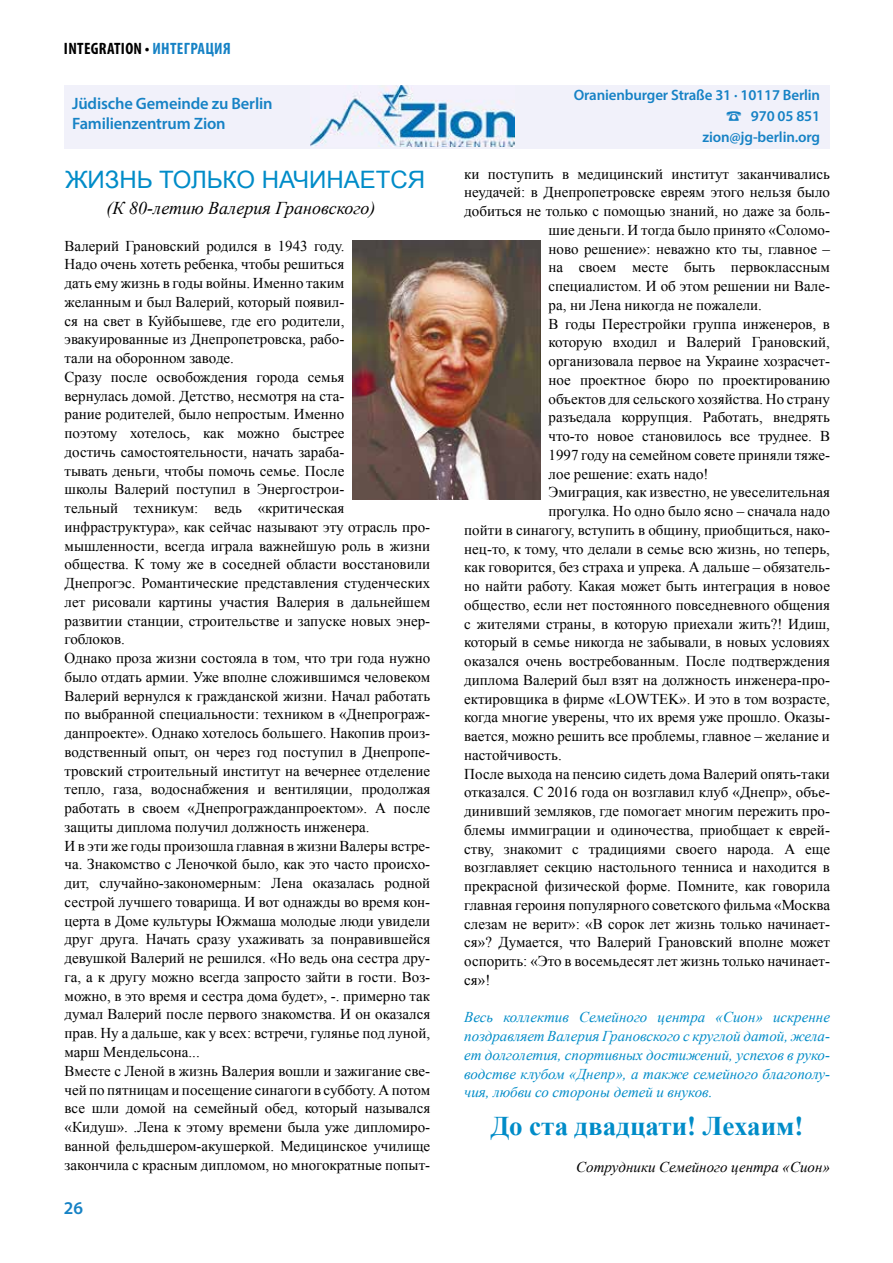
<style>
.page{position:relative;width:893px;height:1263px;background:#fff}
.page>*{position:absolute;margin:0;border:0;box-sizing:border-box;transform-origin:0 0}
.t1{font:700 27px "Times New Roman";color:#008cc8}
.t2{font:24px "Arial";color:#008cc8}
.t3{font:italic 18px "Times New Roman";color:#000}
.t4{font:600 18px "Myriad Pro";color:#1682c5}
.t5{font:600 16.5px/19.8px "Myriad Pro";letter-spacing:-.01em;color:#1682c5}
.t6{font:700 condensed 16.5px "Myriad Pro";letter-spacing:.02em;color:#000}
.t7{font:15px/18.8px "Times New Roman";color:#000}
.t8{font:italic 15px/18.8px "Times New Roman";color:#008cc8;text-align:justify}
.t9{font:600 15px/21px "Myriad Pro";letter-spacing:-.01em;color:#1682c5;text-align:right}
.t10{font:italic 15px "Times New Roman";color:#000}
.s1{color:#1682c5}
</style>
<div class="page">
<div style="left:64px;top:85px;width:765px;height:64px;background:#f1f1fa"></div>
<img style="left:310px;top:85px;width:204px;height:61px">
<img style="left:353px;top:240px;width:187px;height:260px">
<p class="t6" style="left:64px;top:38px;width:168px">INTEGRATION • <span class="s1">ИНТЕГРАЦИЯ</span></p>
<p class="t5" style="left:72px;top:93px;width:202px">Jüdische Gemeinde zu Berlin<br>Familienzentrum Zion</p>
<p class="t9" style="left:574px;top:84px;width:248px">Oranienburger Straße 31 · 10117 Berlin<br>970 05 851<br>zion@jg-berlin.org</p>
<h2 class="t2" style="left:65px;top:164px;width:361px">ЖИЗНЬ ТОЛЬКО НАЧИНАЕТСЯ</h2>
<p class="t3" style="left:107px;top:195px;width:270px">(К 80-летию Валерия Грановского)</p>
<p class="t7" style="left:464px;top:164px;width:367px">ки поступить в медицинский институт заканчивались</p>
<p class="t7" style="left:464px;top:183px;width:367px">неудачей: в Днепропетровске евреям этого нельзя было</p>
<p class="t7" style="left:464px;top:201px;width:367px">добиться не только с помощью знаний, но даже за боль-</p>
<p class="t7" style="left:549px;top:220px;width:283px">шие деньги. И тогда было принято «Соломо-</p>
<p class="t7" style="left:549px;top:239px;width:283px">ново решение»: неважно кто ты, главное –</p>
<p class="t7" style="left:549px;top:258px;width:283px">на своем месте быть первоклассным</p>
<p class="t7" style="left:549px;top:276px;width:283px">специалистом. И об этом решении ни Вале-</p>
<p class="t7" style="left:549px;top:295px;width:215px">ра, ни Лена никогда не пожалели.</p>
<p class="t7" style="left:549px;top:314px;width:283px">В годы Перестройки группа инженеров, в</p>
<p class="t7" style="left:549px;top:333px;width:283px">которую входил и Валерий Грановский,</p>
<p class="t7" style="left:549px;top:351px;width:283px">организовала первое на Украине хозрасчет-</p>
<p class="t7" style="left:549px;top:370px;width:283px">ное проектное бюро по проектированию</p>
<p class="t7" style="left:549px;top:389px;width:283px">объектов для сельского хозяйства. Но страну</p>
<p class="t7" style="left:549px;top:408px;width:283px">разъедала коррупция. Работать, внедрять</p>
<p class="t7" style="left:549px;top:426px;width:283px">что-то новое становилось все труднее. В</p>
<p class="t7" style="left:549px;top:445px;width:283px">1997 году на семейном совете приняли тяже-</p>
<p class="t7" style="left:549px;top:464px;width:162px">лое решение: ехать надо!</p>
<p class="t7" style="left:549px;top:483px;width:283px">Эмиграция, как известно, не увеселительная</p>
<p class="t7" style="left:549px;top:501px;width:283px">прогулка. Но одно было ясно – сначала надо</p>
<p class="t7" style="left:464px;top:520px;width:367px">пойти в синагогу, вступить в общину, приобщиться, нако-</p>
<p class="t7" style="left:464px;top:539px;width:367px">нец-то, к тому, что делали в семье всю жизнь, но теперь,</p>
<p class="t7" style="left:464px;top:558px;width:367px">как говорится, без страха и упрека. А дальше – обязатель-</p>
<p class="t7" style="left:464px;top:576px;width:367px">но найти работу. Какая может быть интеграция в новое</p>
<p class="t7" style="left:464px;top:595px;width:367px">общество, если нет постоянного повседневного общения</p>
<p class="t7" style="left:464px;top:614px;width:367px">с жителями страны, в которую приехали жить?! Идиш,</p>
<p class="t7" style="left:464px;top:633px;width:367px">который в семье никогда не забывали, в новых условиях</p>
<p class="t7" style="left:464px;top:651px;width:367px">оказался очень востребованным. После подтверждения</p>
<p class="t7" style="left:464px;top:670px;width:367px">диплома Валерий был взят на должность инженера-про-</p>
<p class="t7" style="left:464px;top:689px;width:367px">ектировщика в фирме «LOWTEK». И это в том возрасте,</p>
<p class="t7" style="left:464px;top:708px;width:367px">когда многие уверены, что их время уже прошло. Оказы-</p>
<p class="t7" style="left:464px;top:726px;width:367px">вается, можно решить все проблемы, главное – желание и</p>
<p class="t7" style="left:464px;top:745px;width:99px">настойчивость.</p>
<p class="t7" style="left:464px;top:764px;width:367px">После выхода на пенсию сидеть дома Валерий опять-таки</p>
<p class="t7" style="left:464px;top:783px;width:367px">отказался. С 2016 года он возглавил клуб «Днепр», объе-</p>
<p class="t7" style="left:464px;top:801px;width:367px">динивший земляков, где помогает многим пережить про-</p>
<p class="t7" style="left:464px;top:820px;width:367px">блемы иммиграции и одиночества, приобщает к еврей-</p>
<p class="t7" style="left:464px;top:839px;width:367px">ству, знакомит с традициями своего народа. А еще</p>
<p class="t7" style="left:464px;top:858px;width:367px">возглавляет секцию настольного тенниса и находится в</p>
<p class="t7" style="left:464px;top:876px;width:367px">прекрасной физической форме. Помните, как говорила</p>
<p class="t7" style="left:464px;top:895px;width:367px">главная героиня популярного советского фильма «Москва</p>
<p class="t7" style="left:464px;top:914px;width:367px">слезам не верит»: «В сорок лет жизнь только начинает-</p>
<p class="t7" style="left:464px;top:933px;width:367px">ся»? Думается, что Валерий Грановский вполне может</p>
<p class="t7" style="left:464px;top:951px;width:367px">оспорить: «Это в восемьдесят лет жизнь только начинает-</p>
<p class="t7" style="left:464px;top:970px;width:28px">ся»!</p>
<p class="t8" style="left:464px;top:1008px;width:367px">Весь коллектив Семейного центра «Сион» искренне поздравляет Валерия Грановского с круглой датой, жела&shy;ет долголетия, спортивных достижений, успехов в руко&shy;водстве клубом «Днепр», а также семейного благополу&shy;чия, любви со стороны детей и внуков.</p>
<h1 class="t1" style="left:491px;top:1107px;width:314px">До ста двадцати! Лехаим!</h1>
<p class="t10" style="left:576px;top:1157px;width:255px">Сотрудники Семейного центра «Сион»</p>
<p class="t7" style="left:65px;top:236px;width:367px">Валерий Грановский родился в 1943 году.<br>Надо очень хотеть ребенка, чтобы решиться<br>дать ему жизнь в годы войны. Именно таким<br>желанным и был Валерий, который появил-<br>ся на свет в Куйбышеве, где его родители, эвакуированные из Днепропетровска, рабо-<br>тали на оборонном заводе.<br>Сразу после освобождения города семья<br>вернулась домой. Детство, несмотря на ста-<br>рание родителей, было непростым. Именно<br>поэтому хотелось, как можно быстрее<br>достичь самостоятельности, начать зараба-<br>тывать деньги, чтобы помочь семье. После<br>школы Валерий поступил в Энергострои-<br>тельный техникум: ведь «критическая инфраструктура», как сейчас называют эту отрасль про&shy;мышленности, всегда играла важнейшую роль в жизни общества. К тому же в соседней области восстановили Днепрогэс. Романтические представления студенческих лет рисовали картины участия Валерия в дальнейшем развитии станции, строительстве и запуске новых энер&shy;гоблоков.<br>Однако проза жизни состояла в том, что три года нужно было отдать армии. Уже вполне сложившимся человеком Валерий вернулся к гражданской жизни. Начал работать по выбранной специальности: техником в «Днепрограж&shy;данпроекте». Однако хотелось большего. Накопив произ&shy;водственный опыт, он через год поступил в Днепропе&shy;тровский строительный институт на вечернее отделение тепло, газа, водоснабжения и вентиляции, продолжая работать в своем «Днепрогражданпроектом». А после защиты диплома получил должность инженера.<br>И в эти же годы произошла главная в жизни Валеры встре&shy;ча. Знакомство с Леночкой было, как это часто происхо&shy;дит, случайно-закономерным: Лена оказалась родной сестрой лучшего товарища. И вот однажды во время кон&shy;церта в Доме культуры Южмаша молодые люди увидели друг друга. Начать сразу ухаживать за понравившейся девушкой Валерий не решился. «Но ведь она сестра дру&shy;га, а к другу можно всегда запросто зайти в гости. Воз&shy;можно, в это время и сестра дома будет», -. примерно так думал Валерий после первого знакомства. И он оказался прав. Ну а дальше, как у всех: встречи, гулянье под луной, марш Мендельсона...<br>Вместе с Леной в жизнь Валерия вошли и зажигание све&shy;чей по пятницам и посещение синагоги в субботу. А потом все шли домой на семейный обед, который назывался «Кидуш». .Лена к этому времени была уже дипломиро&shy;ванной фельдшером-акушеркой. Медицинское училище закончила с красным дипломом, но многократные попыт-</p>
<p class="t4" style="left:64px;top:1197px;width:21px">26</p>
</div>
